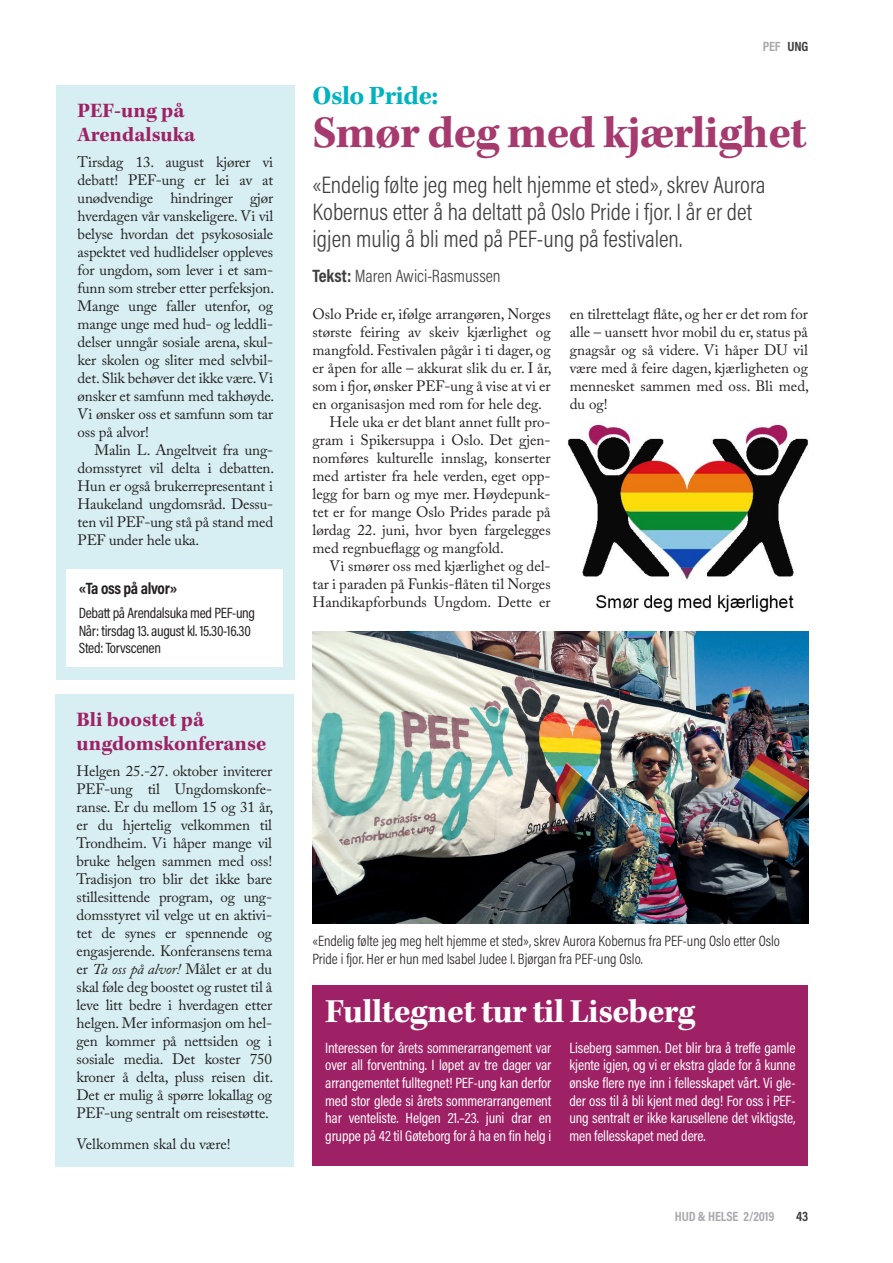
<style>
.page{position:relative;width:893px;height:1263px;background:#fff}
.page>*{position:absolute;margin:0;border:0;box-sizing:border-box;transform-origin:0 0}
.t1{font:700 46.5px "Kepler Std";letter-spacing:-.02em;color:#a63a6f}
.t2{font:700 34.5px "Kepler Std";letter-spacing:-.02em;color:#fff}
.t3{font:700 27px "Kepler Std";letter-spacing:-.02em;color:#00b3c0}
.t4{font:300 24px/27px "Acumin Pro Cond";color:#3e3e3f}
.t5{font:700 21px/24px "Kepler Std";color:#9f2165}
.t6{font:300 18px "Acumin Pro Cond";color:#3e3e3f}
.t7{font:700 16.5px "Acumin Pro Cond";letter-spacing:-.02em;color:#231f20}
.t8{font:15px/18px "Adobe Caslon Pro";color:#231f20;text-align:justify}
.t9{font:15px/17.7px "Acumin Pro Cond";letter-spacing:-.01em;color:#fff;text-align:justify}
.t10{font:300 15px/17.7px "Acumin Pro Cond";color:#231f20}
.t11{font:15px/17.7px "Acumin Pro Cond";letter-spacing:-.02em;color:#231f20}
.t12{font:700 13.5px "Acumin Pro Cond";letter-spacing:-.015em;color:#a8a9ad}
.t13{font:700 13.5px "Acumin Pro Cond";color:#3e3e3f}
.s1{font-style:italic}
.s2{color:#3e3e3f}
.s3{font-weight:700}
</style>
<div class="page">
<img style="left:313px;top:631px;width:495px;height:292px">
<img style="left:568px;top:420px;width:240px;height:192px">
<div style="left:313px;top:985px;width:495px;height:181px;background:#9f2165"></div>
<div style="left:55px;top:694px;width:238px;height:472px;background:#d7eff2"></div>
<div style="left:56px;top:85px;width:238px;height:594px;background:#d7eff2"></div>
<div style="left:66px;top:569px;width:217px;height:97px;background:#fff"></div>
<h3 class="t5" style="left:78px;top:99px;width:119px">PEF-ung på<br>Arendalsuka</h3>
<p class="t8" style="left:78px;top:153px;width:198px">Tirsdag 13. august kjører vi debatt! PEF-ung er lei av at unødvendige hindringer gjør hverdagen vår vanskeligere. Vi vil belyse hvordan det psykososiale aspektet ved hudlidelser oppleves for ungdom, som lever i et sam&shy;funn som streber etter perfeksjon.<br>Mange unge faller utenfor, og mange unge med hud- og leddli&shy;delser unngår sosiale arena, skul&shy;ker skolen og sliter med selvbil&shy;det. Slik behøver det ikke være. Vi ønsker et samfunn med takhøyde.<br>Vi ønsker oss et samfunn som tar oss på alvor!</p>
<p class="t8" style="left:78px;top:441px;width:198px;text-indent:17px">Malin L. Angeltveit fra ung&shy;domsstyret vil delta i debatten.<br>Hun er også brukerrepresentant i Haukeland ungdomsråd. Dessu&shy;ten vil PEF-ung stå på stand med PEF under hele uka.</p>
<p class="t7" style="left:79px;top:577px;width:100px">«Ta oss på alvor»</p>
<p class="t11" style="left:79px;top:604px;width:178px">Debatt på Arendalsuka med PEF-ung<br>Når: tirsdag 13. august kl. 15.30-16.30<br>Sted: Torvscenen</p>
<h3 class="t5" style="left:77px;top:708px;width:191px">Bli boostet på ungdomskonferanse</h3>
<p class="t8" style="left:77px;top:762px;width:198px">Helgen 25.-27. oktober inviterer PEF-ung til Ungdomskonfe&shy;ranse. Er du mellom 15 og 31 år, er du hjertelig velkommen til Trondheim. Vi håper mange vil bruke helgen sammen med oss!<br>Tradisjon tro blir det ikke bare stillesittende program, og ung&shy;domsstyret vil velge ut en aktivi&shy;tet de synes er spennende og engasjerende. Konferansens tema er <span class="s1">Ta oss på alvor!</span> Målet er at du skal føle deg boostet og rustet til å leve litt bedre i hverdagen etter helgen. Mer informasjon om hel&shy;gen kommer på nettsiden og i sosiale media. Det koster 750 kroner å delta, pluss reisen dit.<br>Det er mulig å spørre lokallag og PEF-ung sentralt om reisestøtte.</p>
<p class="t8" style="left:77px;top:1135px;width:156px">Velkommen skal du være!</p>
<p class="t12" style="left:763px;top:37px;width:47px">PEF <span class="s2">UNG</span></p>
<h3 class="t3" style="left:313px;top:80px;width:127px">Oslo Pride:</h3>
<h1 class="t1" style="left:313px;top:107px;width:496px">Smør deg med kjærlighet</h1>
<h3 class="t4" style="left:313px;top:171px;width:455px">«Endelig følte jeg meg helt hjemme et sted», skrev Aurora<br>Kobernus etter å ha deltatt på Oslo Pride i fjor. I år er det igjen mulig å bli med på PEF-ung på festivalen.</h3>
<p class="t6" style="left:313px;top:264px;width:190px"><span class="s3">Tekst:</span> Maren Awici-Rasmussen</p>
<p class="t8" style="left:313px;top:305px;width:240px">Oslo Pride er, ifølge arrangøren, Norges</p>
<p class="t8" style="left:313px;top:323px;width:240px">største feiring av skeiv kjærlighet og</p>
<p class="t8" style="left:313px;top:341px;width:240px">mangfold. Festivalen pågår i ti dager, og</p>
<p class="t8" style="left:313px;top:359px;width:241px">er åpen for alle – akkurat slik du er. I år,</p>
<p class="t8" style="left:313px;top:377px;width:240px">som i fjor, ønsker PEF-ung å vise at vi er</p>
<p class="t8" style="left:313px;top:395px;width:231px">en organisasjon med rom for hele deg.</p>
<p class="t8" style="left:330px;top:413px;width:223px">Hele uka er det blant annet fullt pro-</p>
<p class="t8" style="left:313px;top:431px;width:240px">gram i Spikersuppa i Oslo. Det gjen-</p>
<p class="t8" style="left:313px;top:449px;width:240px">nomføres kulturelle innslag, konserter</p>
<p class="t8" style="left:313px;top:467px;width:240px">med artister fra hele verden, eget opp-</p>
<p class="t8" style="left:313px;top:485px;width:240px">legg for barn og mye mer. Høydepunk-</p>
<p class="t8" style="left:313px;top:503px;width:240px">tet er for mange Oslo Prides parade på</p>
<p class="t8" style="left:313px;top:521px;width:240px">lørdag 22. juni, hvor byen fargelegges</p>
<p class="t8" style="left:313px;top:539px;width:193px">med regnbueflagg og mangfold.</p>
<p class="t8" style="left:330px;top:557px;width:223px">Vi smører oss med kjærlighet og del-</p>
<p class="t8" style="left:313px;top:575px;width:240px">tar i paraden på Funkis-flåten til Norges</p>
<p class="t8" style="left:313px;top:593px;width:240px">Handikapforbunds Ungdom. Dette er</p>
<p class="t8" style="left:570px;top:305px;width:241px">en tilrettelagt flåte, og her er det rom for alle – uansett hvor mobil du er, status på gnagsår og så videre. Vi håper DU vil være med å feire dagen, kjærligheten og mennesket sammen med oss. Bli med, du og!</p>
<p class="t10" style="left:313px;top:931px;width:469px">«Endelig følte jeg meg helt hjemme et sted», skrev Aurora Kobernus fra PEF-ung Oslo etter Oslo<br>Pride i fjor. Her er hun med Isabel Judee I. Bjørgan fra PEF-ung Oslo.</p>
<h2 class="t2" style="left:325px;top:992px;width:371px">Fulltegnet tur til Liseberg</h2>
<p class="t9" style="left:325px;top:1038px;width:228px">Interessen for årets sommerarrangement var over all forventning. I løpet av tre dager var arrangementet fulltegnet! PEF-ung kan derfor med stor glede si årets sommerarrangement har venteliste. Helgen 21.–23. juni drar en gruppe på 42 til Gøteborg for å ha en fin helg i</p>
<p class="t9" style="left:569px;top:1038px;width:228px">Liseberg sammen. Det blir bra å treffe gamle kjente igjen, og vi er ekstra glade for å kunne ønske flere nye inn i fellesskapet vårt. Vi gle&shy;der oss til å bli kjent med deg! For oss i PEF&shy;ung sentralt er ikke karusellene det viktigste, men fellesskapet med dere.</p>
<p class="t12" style="left:675px;top:1208px;width:101px">HUD &amp; HELSE 2/2019</p>
<p class="t13" style="left:796px;top:1208px;width:14px">43</p>
</div>
